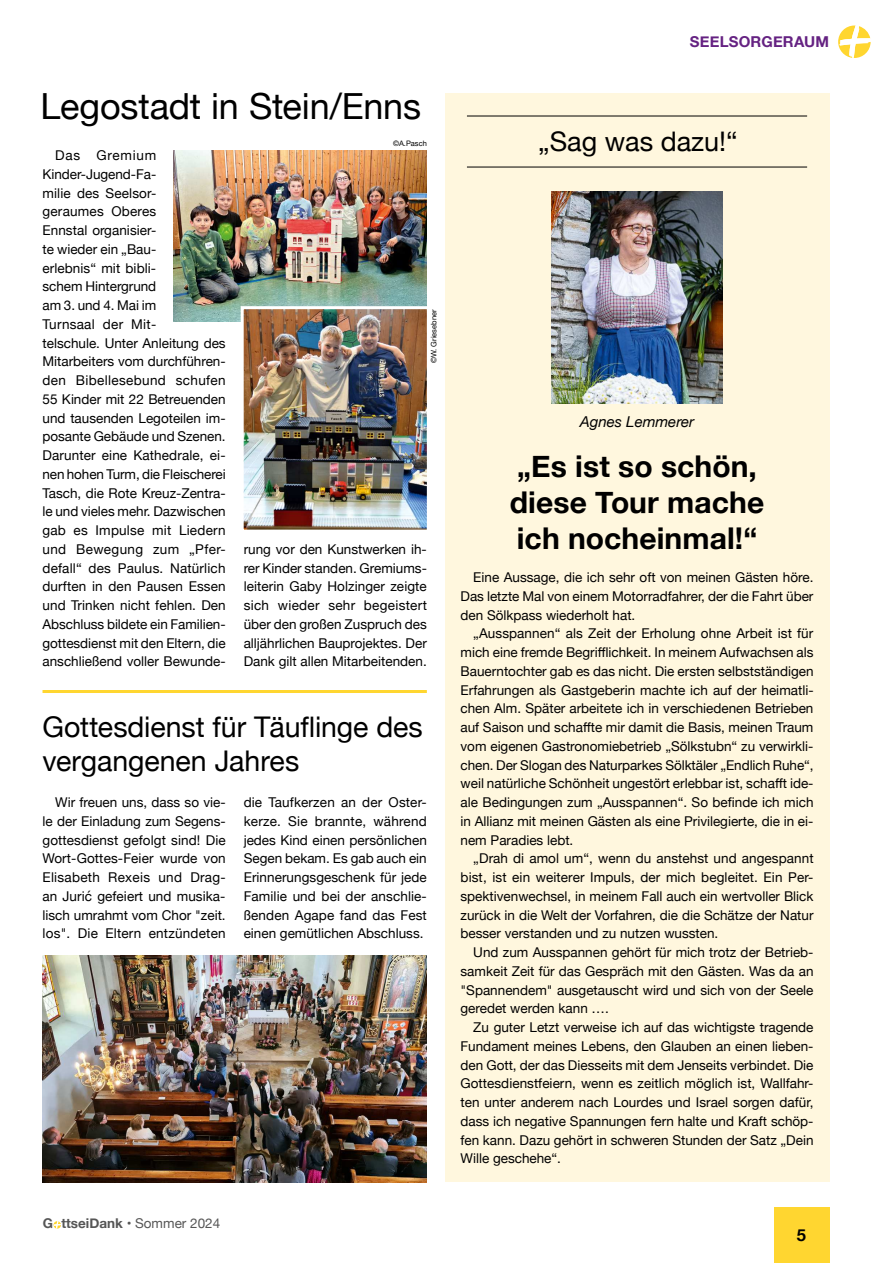
<style>
.page{position:relative;width:893px;height:1263px;background:#fff}
.page>*{position:absolute;margin:0;border:0;box-sizing:border-box;transform-origin:0 0}
.t1{font:36px "Helvetica Neue";letter-spacing:-.005em;color:#000}
.t2{font:700 30px/36px "Helvetica Neue";color:#000}
.t3{font:28.5px/34.2px "Helvetica Neue";letter-spacing:-.005em;color:#000}
.t4{font:27px "Helvetica Neue";color:#000}
.t5{font:700 16.5px "Helvetica Neue";color:#000}
.t6{font:700 15px "Helvetica Neue";letter-spacing:.015em;color:#652282}
.t7{font:italic 15px "Helvetica Neue";color:#000}
.t8{font:13.5px/18.8px "Helvetica Neue";color:#000;text-align:justify}
.t9{font:13.5px "Helvetica Neue";color:#565656}
.t10{font:7.5px "Helvetica Neue";color:#000}
.s1{font-weight:700}
</style>
<div class="page">
<div style="left:774px;top:1208px;width:55px;height:55px;background:#ffd630"></div>
<svg style="left:53px;top:1221px;width:8px;height:8px"></svg>
<svg style="left:838px;top:26px;width:33px;height:32px"></svg>
<div style="left:445px;top:94px;width:384px;height:1088px;background:#fff7de"></div>
<hr style="left:467px;top:116px;width:340px;height:1px;background:#000">
<hr style="left:467px;top:167px;width:340px;height:1px;background:#000">
<img style="left:552px;top:191px;width:170px;height:213px">
<img style="left:173px;top:150px;width:254px;height:171px">
<img style="left:239px;top:305px;width:188px;height:225px">
<img style="left:43px;top:955px;width:384px;height:227px">
<hr style="left:43px;top:690px;width:384px;height:3px;background:#ffd630">
<h1 class="t1" style="left:40px;top:88px;width:382px">Legostadt in Stein/Enns</h1>
<p class="t8" style="left:43px;top:146px;width:185px;text-align:left;text-indent:13px">Das Gremium<br>Kinder-Jugend-Fa-<br>milie des Seelsor-<br>geraumes Oberes<br>Ennstal organisier-<br>te wieder ein „Bau-<br>erlebnis“ mit bibli-<br>schem Hintergrund<br>am 3. und 4. Mai im<br>Turnsaal der Mit-<br>telschule. Unter Anleitung des<br>Mitarbeiters vom durchführen&shy;den Bibellesebund schufen<br>55 Kinder mit 22 Betreuenden und tausenden Legoteilen im&shy;posante Gebäude und Szenen.<br>Darunter eine Kathedrale, ei&shy;nen hohen Turm, die Fleischerei<br>Tasch, die Rote Kreuz-Zentra&shy;le und vieles mehr. Dazwischen gab es Impulse mit Liedern und Bewegung zum „Pfer&shy;defall“ des Paulus. Natürlich durften in den Pausen Essen und Trinken nicht fehlen. Den<br>Abschluss bildete ein Familien&shy;gottesdienst mit den Eltern, die anschließend voller Bewunde-</p>
<p class="t10" style="left:393px;top:140px;width:35px">©A.Pasch</p>
<p class="t10" style="left:430px;top:363px;width:55px;rotate:-90deg">©W. Griesebner</p>
<p class="t8" style="left:244px;top:540px;width:185px">rung vor den Kunstwerken ih&shy;rer Kinder standen. Gremiums&shy;leiterin Gaby Holzinger zeigte sich wieder sehr begeistert über den großen Zuspruch des alljährlichen Bauprojektes. Der Dank gilt allen Mitarbeitenden.</p>
<h3 class="t3" style="left:43px;top:711px;width:382px">Gottesdienst für Täu昀氀inge des vergangenen Jahres</h3>
<p class="t8" style="left:43px;top:793px;width:185px;text-indent:13px">Wir freuen uns, dass so vie&shy;le der Einladung zum Segens&shy;gottesdienst gefolgt sind! Die Wort-Gottes-Feier wurde von Elisabeth Rexeis und Drag&shy;an Jurić gefeiert und musika&shy;lisch umrahmt vom Chor "zeit. los". Die Eltern entzündeten</p>
<p class="t8" style="left:244px;top:793px;width:185px">die Taufkerzen an der Oster&shy;kerze. Sie brannte, während jedes Kind einen persönlichen Segen bekam. Es gab auch ein Erinnerungsgeschenk für jede Familie und bei der anschlie&shy;ßenden Agape fand das Fest einen gemütlichen Abschluss.</p>
<p class="t9" style="left:43px;top:1214px;width:179px"><span class="s1">G ttseidank</span> • Sommer 2024</p>
<p class="t6" style="left:690px;top:33px;width:141px">SEElSorGEraum</p>
<h3 class="t4" style="left:538px;top:128px;width:201px">„Sag was dazu!“</h3>
<p class="t7" style="left:580px;top:411px;width:116px">Agnes Lemmerer</p>
<h2 class="t2" style="left:510px;top:448px;width:256px">„Es ist so schön, diese tour mache ich nocheinmal!“</h2>
<p class="t8" style="left:461px;top:568px;width:354px;text-indent:13px">Eine Aussage, die ich sehr oft von meinen Gästen höre.<br>Das letzte Mal von einem Motorradfahrer, der die Fahrt über den Sölkpass wiederholt hat.</p>
<p class="t8" style="left:461px;top:624px;width:355px;text-indent:13px">„Ausspannen“ als Zeit der Erholung ohne Arbeit ist für mich eine fremde Begri昀툀ichkeit. In meinem Aufwachsen als Bauerntochter gab es das nicht. Die ersten selbstständigen Erfahrungen als Gastgeberin machte ich auf der heimatli&shy;chen Alm. Später arbeitete ich in verschiedenen Betrieben auf Saison und scha昀昀te mir damit die Basis, meinen Traum vom eigenen Gastronomiebetrieb „Sölkstubn“ zu verwirkli&shy;chen. Der Slogan des Naturparkes Sölktäler „Endlich Ruhe“, weil natürliche Schönheit ungestört erlebbar ist, scha昀昀t ide&shy;ale Bedingungen zum „Ausspannen“. So be昀椀nde ich mich in Allianz mit meinen Gästen als eine Privilegierte, die in ei&shy;nem Paradies lebt.</p>
<p class="t8" style="left:461px;top:849px;width:355px;text-indent:13px">„Drah di amol um“, wenn du anstehst und angespannt bist, ist ein weiterer Impuls, der mich begleitet. Ein Per&shy;spektivenwechsel, in meinem Fall auch ein wertvoller Blick zurück in die Welt der Vorfahren, die die Schätze der Natur besser verstanden und zu nutzen wussten.</p>
<p class="t8" style="left:461px;top:943px;width:354px;text-indent:13px">Und zum Ausspannen gehört für mich trotz der Betrieb&shy;samkeit Zeit für das Gespräch mit den Gästen. Was da an "Spannendem" ausgetauscht wird und sich von der Seele geredet werden kann ….</p>
<p class="t8" style="left:461px;top:1018px;width:354px;text-indent:13px">Zu guter Letzt verweise ich auf das wichtigste tragende Fundament meines Lebens, den Glauben an einen lieben&shy;den Gott, der das Diesseits mit dem Jenseits verbindet. Die Gottesdienstfeiern, wenn es zeitlich möglich ist, Wallfahr&shy;ten unter anderem nach Lourdes und Israel sorgen dafür, dass ich negative Spannungen fern halte und Kraft schöp&shy;fen kann. Dazu gehört in schweren Stunden der Satz „Dein Wille geschehe“.</p>
<p class="t5" style="left:797px;top:1226px;width:11px">5</p>
</div>
